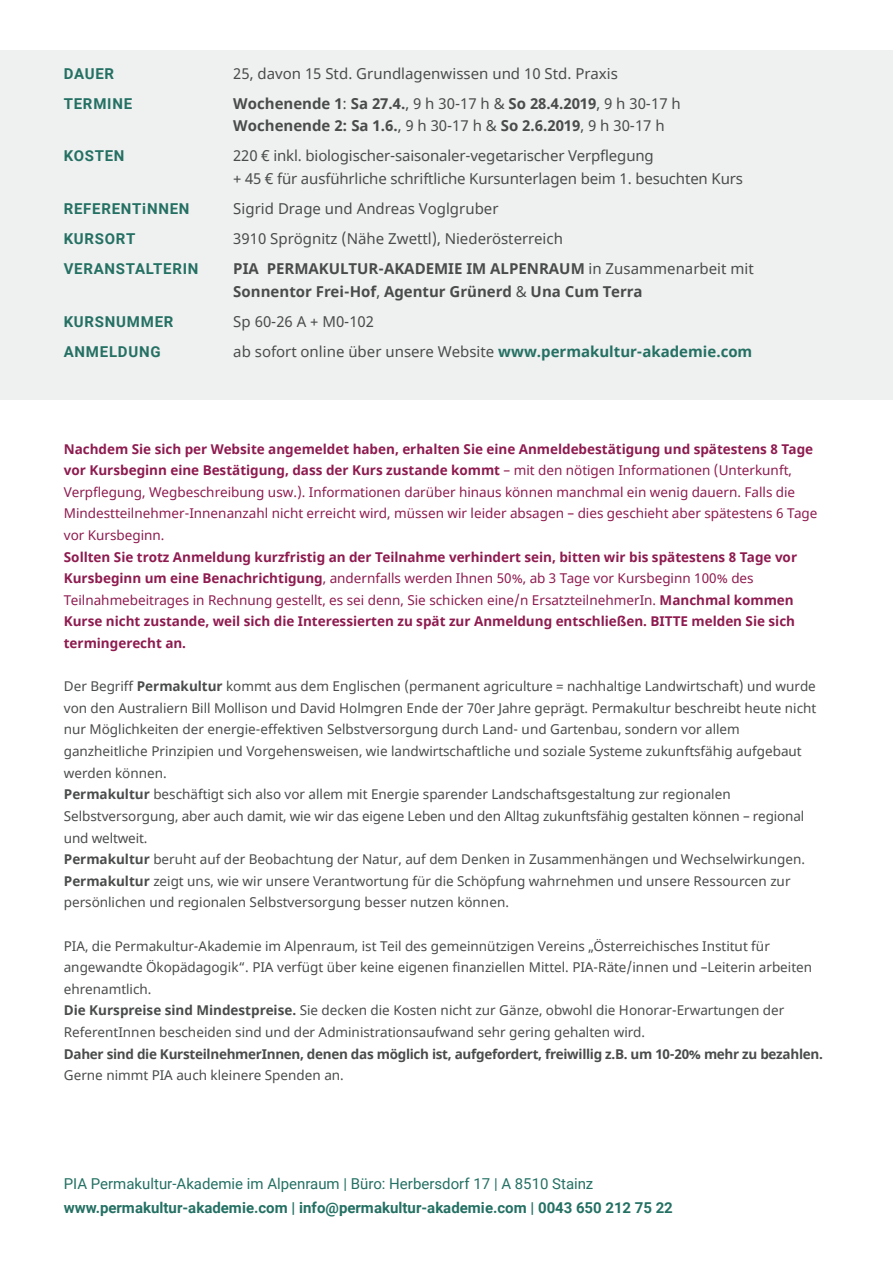
<style>
.page{position:relative;width:893px;height:1263px;background:#fff}
.page>*{position:absolute;margin:0;border:0;box-sizing:border-box;transform-origin:0 0}
.t1{font:15px/22.5px "Noto Sans";letter-spacing:-.005em;color:#4a4b4b}
.t2{font:700 15px/22.5px "Noto Sans";color:#4a4b4b}
.t3{font:700 15px "Roboto";color:#247063}
.t4{font:700 15px "Roboto";letter-spacing:.04em;color:#247063}
.t5{font:15px "Roboto";color:#247063}
.t6{font:13.5px/21.6px "Noto Sans";color:#4a4b4b}
.t7{font:13.5px/21.6px "Noto Sans";color:#8e1b4f}
.t8{font:700 13.5px/21.6px "Noto Sans";color:#8e1b4f}
.t9{font:700 13.5px "Noto Sans";letter-spacing:-.02em;color:#4a4b4b}
.s1{font-weight:400}
.s2{font-weight:700;color:#247063}
.s3{font-weight:700}
</style>
<div class="page">
<div style="left:0;top:51px;width:893px;height:349px;background:#eff0f0"></div>
<p class="t4" style="left:64px;top:65px;width:52px">DAUER</p>
<p class="t1" style="left:233px;top:62px;width:386px">25, davon 15 Std. Grundlagenwissen und 10 Std. Praxis</p>
<p class="t4" style="left:64px;top:95px;width:70px">TERMINE</p>
<p class="t2" style="left:233px;top:92px;width:449px">Wochenende 1<span class="s1">:</span> Sa 27.4.<span class="s1">, 9 h 30-17 h &amp;</span> So 28.4.2019<span class="s1">, 9 h 30-17 h<br></span>Wochenende 2: Sa 1.6.<span class="s1">, 9 h 30-17 h &amp;</span> So 2.6.2019<span class="s1">, 9 h 30-17 h</span></p>
<p class="t4" style="left:64px;top:148px;width:62px">KOSTEN</p>
<p class="t1" style="left:233px;top:144px;width:511px">220 € inkl. biologischer-saisonaler-vegetarischer Verpflegung<br>+ 45 € für ausführliche schriftliche Kursunterlagen beim 1. besuchten Kurs</p>
<p class="t4" style="left:64px;top:200px;width:127px">REFERENTiNNEN</p>
<p class="t1" style="left:233px;top:197px;width:267px">Sigrid Drage und Andreas Voglgruber</p>
<p class="t4" style="left:64px;top:230px;width:73px">KURSORT</p>
<p class="t1" style="left:233px;top:227px;width:331px">3910 Sprögnitz (Nähe Zwettl), Niederösterreich</p>
<p class="t4" style="left:64px;top:260px;width:136px">VERANSTALTERIN</p>
<p class="t2" style="left:233px;top:257px;width:522px">PIA PERMAKULTUR-AKADEMIE IM ALPENRAUM <span class="s1">in Zusammenarbeit mit<br></span>Sonnentor Frei-Hof<span class="s1">,</span> Agentur Grünerd <span class="s1">&amp;</span> Una Cum Terra</p>
<p class="t4" style="left:64px;top:313px;width:111px">KURSNUMMER</p>
<p class="t1" style="left:233px;top:309px;width:142px">Sp 60-26 A + M0-102</p>
<p class="t4" style="left:64px;top:343px;width:98px">ANMELDUNG</p>
<p class="t1" style="left:233px;top:339px;width:521px">ab sofort online über unsere Website <span class="s2">www.permakultur-akademie.com</span></p>
<p class="t7" style="left:64px;top:438px;width:755px"><span class="s3">Nachdem Sie sich per Website angemeldet haben, erhalten Sie eine Anmeldebestätigung und spätestens 8 Tage vor Kursbeginn eine Bestätigung, dass der Kurs zustande kommt</span> – mit den nötigen Informationen (Unterkunft, Verpflegung, Wegbeschreibung usw.). Informationen darüber hinaus können manchmal ein wenig dauern. Falls die Mindestteilnehmer-Innenanzahl nicht erreicht wird, müssen wir leider absagen – dies geschieht aber spätestens 6 Tage vor Kursbeginn.</p>
<p class="t8" style="left:64px;top:546px;width:735px">Sollten Sie trotz Anmeldung kurzfristig an der Teilnahme verhindert sein, bitten wir bis spätestens 8 Tage vor Kursbeginn um eine Benachrichtigung<span class="s1">, andernfalls werden Ihnen 50%, ab 3 Tage vor Kursbeginn 100% des Teilnahmebeitrages in Rechnung gestellt, es sei denn, Sie schicken eine/n ErsatzteilnehmerIn.</span> Manchmal kommen Kurse nicht zustande, weil sich die Interessierten zu spät zur Anmeldung entschließen. BITTE melden Sie sich termingerecht an.</p>
<p class="t6" style="left:64px;top:675px;width:754px">Der Begriff <span class="s3">Permakultur</span> kommt aus dem Englischen (permanent agriculture = nachhaltige Landwirtschaft) und wurde von den Australiern Bill Mollison und David Holmgren Ende der 70er Jahre geprägt. Permakultur beschreibt heute nicht nur Möglichkeiten der energie-effektiven Selbstversorgung durch Land- und Gartenbau, sondern vor allem ganzheitliche Prinzipien und Vorgehensweisen, wie landwirtschaftliche und soziale Systeme zukunftsfähig aufgebaut werden können.<br><span class="s3">Permakultur</span> beschäftigt sich also vor allem mit Energie sparender Landschaftsgestaltung zur regionalen Selbstversorgung, aber auch damit, wie wir das eigene Leben und den Alltag zukunftsfähig gestalten können – regional und weltweit.<br><span class="s3">Permakultur</span> beruht auf der Beobachtung der Natur, auf dem Denken in Zusammenhängen und Wechselwirkungen.<br><span class="s3">Permakultur</span> zeigt uns, wie wir unsere Verantwortung für die Schöpfung wahrnehmen und unsere Ressourcen zur persönlichen und regionalen Selbstversorgung besser nutzen können.</p>
<p class="t6" style="left:64px;top:934px;width:750px">PIA, die Permakultur-Akademie im Alpenraum, ist Teil des gemeinnützigen Vereins „Österreichisches Institut für angewandte Ökopädagogik“. PIA verfügt über keine eigenen finanziellen Mittel. PIA-Räte/innen und –Leiterin arbeiten ehrenamtlich.<br><span class="s3">Die Kurspreise sind Mindestpreise.</span> Sie decken die Kosten nicht zur Gänze, obwohl die Honorar-Erwartungen der ReferentInnen bescheiden sind und der Administrationsaufwand sehr gering gehalten wird.</p>
<p class="t9" style="left:64px;top:1044px;width:761px">Daher sind die KursteilnehmerInnen, denen das möglich ist, aufgefordert, freiwillig z.B. um 10-20% mehr zu bezahlen.</p>
<p class="t6" style="left:64px;top:1064px;width:282px">Gerne nimmt PIA auch kleinere Spenden an.</p>
<p class="t5" style="left:64px;top:1175px;width:531px">PIA Permakultur-Akademie im Alpenraum | Büro: Herbersdorf 17 | A 8510 Stainz</p>
<p class="t3" style="left:64px;top:1199px;width:611px">www.permakultur-akademie.com | info@permakultur-akademie.com | 0043 650 212 75 22</p>
</div>
